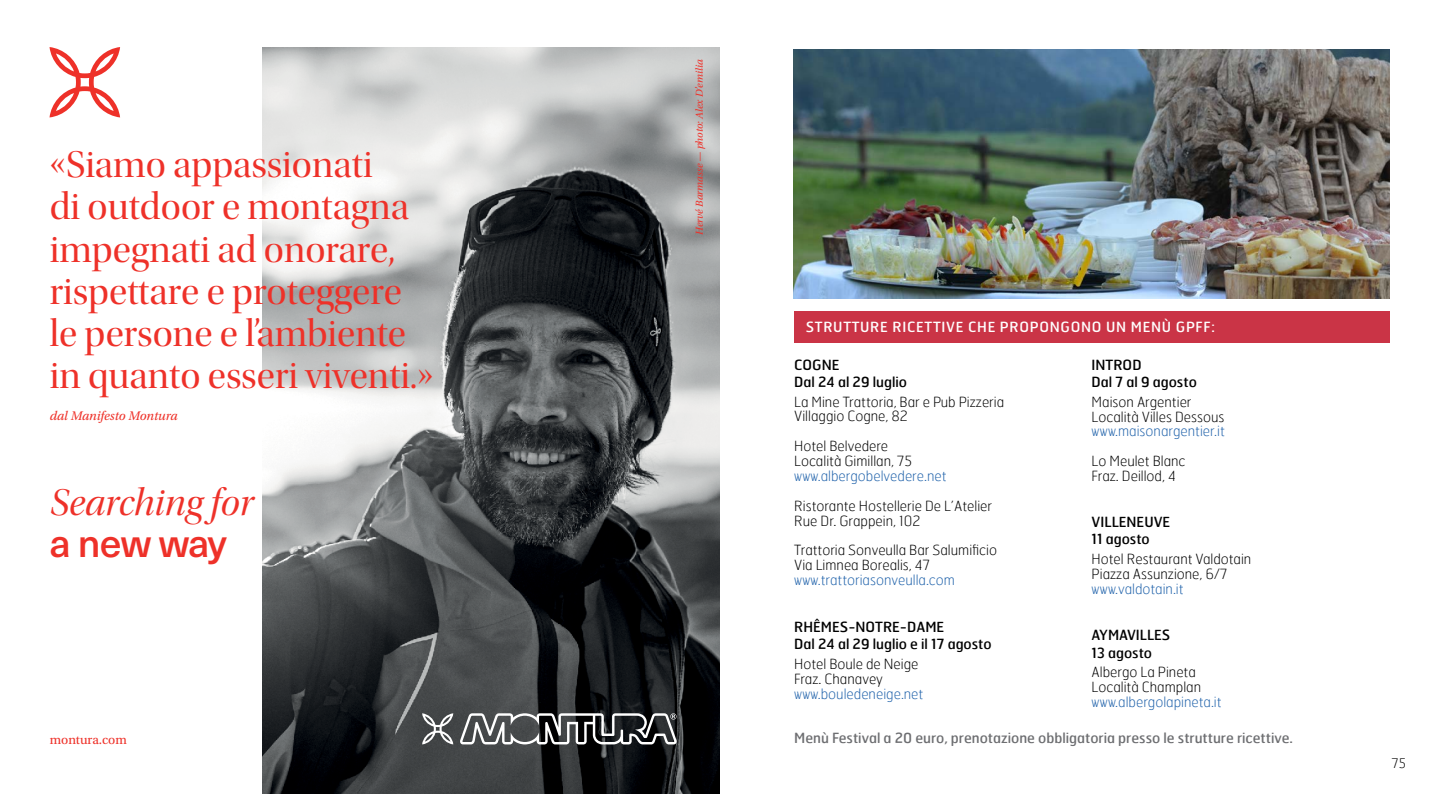
<style>
.page{position:relative;width:1439px;height:794px;background:#fff}
.page>*{position:absolute;margin:0;border:0;box-sizing:border-box;transform-origin:0 0}
.t1{font:38.68px/42.2px "Utopia Std Disp";color:#ee3129}
.t2{font:38.68px "Utopia Std Disp It";letter-spacing:-.005em;color:#ee3129}
.t3{font:500 38.68px "Neue Haas Unica W1 G";letter-spacing:-.025em;color:#ee3129}
.t4{font:100 14px/14.9px "Hermes";color:#000}
.t5{font:100 14px "Hermes";color:#2163ab}
.t6{font:14px/16.6px "Hermes";color:#000}
.t7{font:14px "Hermes";color:#6d6e71}
.t8{font:14px "Hermes";letter-spacing:.05em;color:#fff}
.t9{font:italic 13.12px "Utopia Std";color:#ee3129}
.t10{font:13.12px "Utopia Std";color:#ee3129}
.t11{font:100 13.12px "Hermes";color:#000}
.t12{font:italic 10.5px "Utopia Std";letter-spacing:-.005em;color:#ee3129}
</style>
<div class="page">
<img style="left:262px;top:47px;width:457px;height:747px">
<svg style="left:422px;top:713px;width:31px;height:31px"></svg>
<svg style="left:460px;top:713px;width:216px;height:31px"></svg>
<svg style="left:50px;top:47px;width:70px;height:70px"></svg>
<div style="left:794px;top:311px;width:595px;height:32px;background:#ca3446"></div>
<img style="left:794px;top:50px;width:595px;height:249px">
<h1 class="t1" style="left:50px;top:144px;width:385px">«Siamo appassionati<br>di outdoor e montagna impegnati ad onorare, rispettare e proteggere le persone e l’ambiente in quanto esseri viventi.»</h1>
<p class="t9" style="left:50px;top:409px;width:130px">dal Manifesto Montura</p>
<h1 class="t2" style="left:50px;top:482px;width:205px">Searching for</h1>
<h1 class="t3" style="left:50px;top:514px;width:178px">a new way</h1>
<p class="t10" style="left:50px;top:733px;width:79px">montura.com</p>
<p class="t12" style="left:694px;top:235px;width:177px;rotate:-90deg">Hervé Barmasse — photo: Alex D’emilia</p>
<p class="t8" style="left:805px;top:318px;width:411px">STRUTTURE RICETTIVE CHE PROPONGONO UN MENÙ GPFF:</p>
<p class="t6" style="left:794px;top:356px;width:114px">COGNE<br>Dal 24 al 29 luglio</p>
<p class="t4" style="left:794px;top:394px;width:211px">La Mine Trattoria, Bar e Pub Pizzeria<br>Villaggio Cogne, 82</p>
<p class="t4" style="left:794px;top:438px;width:120px">Hotel Belvedere<br>Località Gimillan, 75</p>
<p class="t5" style="left:794px;top:467px;width:154px">www.albergobelvedere.net</p>
<p class="t4" style="left:794px;top:498px;width:199px">Ristorante Hostellerie De L’Atelier<br>Rue Dr. Grappein, 102</p>
<p class="t4" style="left:794px;top:542px;width:204px">Trattoria Sonveulla Bar Salumificio<br>Via Limnea Borealis, 47</p>
<p class="t5" style="left:794px;top:571px;width:162px">www.trattoriasonveulla.com</p>
<p class="t6" style="left:794px;top:618px;width:199px">RHÊMES-NOTRE-DAME<br>Dal 24 al 29 luglio e il 17 agosto</p>
<p class="t4" style="left:794px;top:656px;width:126px">Hotel Boule de Neige<br>Fraz. Chanavey</p>
<p class="t5" style="left:794px;top:684px;width:131px">www.bouledeneige.net</p>
<p class="t6" style="left:1091px;top:356px;width:107px">INTROD<br>Dal 7 al 9 agosto</p>
<p class="t4" style="left:1091px;top:394px;width:134px">Maison Argentier<br>Località Villes Dessous</p>
<p class="t5" style="left:1091px;top:422px;width:135px">www.maisonargentier.it</p>
<p class="t4" style="left:1091px;top:453px;width:95px">Lo Meulet Blanc<br>Fraz. Deillod, 4</p>
<p class="t6" style="left:1091px;top:513px;width:80px">VILLENEUVE<br>11 agosto</p>
<p class="t4" style="left:1091px;top:551px;width:161px">Hotel Restaurant Valdotain<br>Piazza Assunzione, 6/7</p>
<p class="t5" style="left:1091px;top:580px;width:93px">www.valdotain.it</p>
<p class="t6" style="left:1091px;top:626px;width:80px;line-height:17.5px">AYMAVILLES<br>13 agosto</p>
<p class="t4" style="left:1091px;top:664px;width:111px">Albergo La Pineta<br>Località Champlan</p>
<p class="t5" style="left:1091px;top:693px;width:131px">www.albergolapineta.it</p>
<p class="t7" style="left:794px;top:729px;width:500px">Menù Festival a 20 euro, prenotazione obbligatoria presso le strutture ricettive.</p>
<p class="t11" style="left:1391px;top:754px;width:16px">75</p>
</div>
